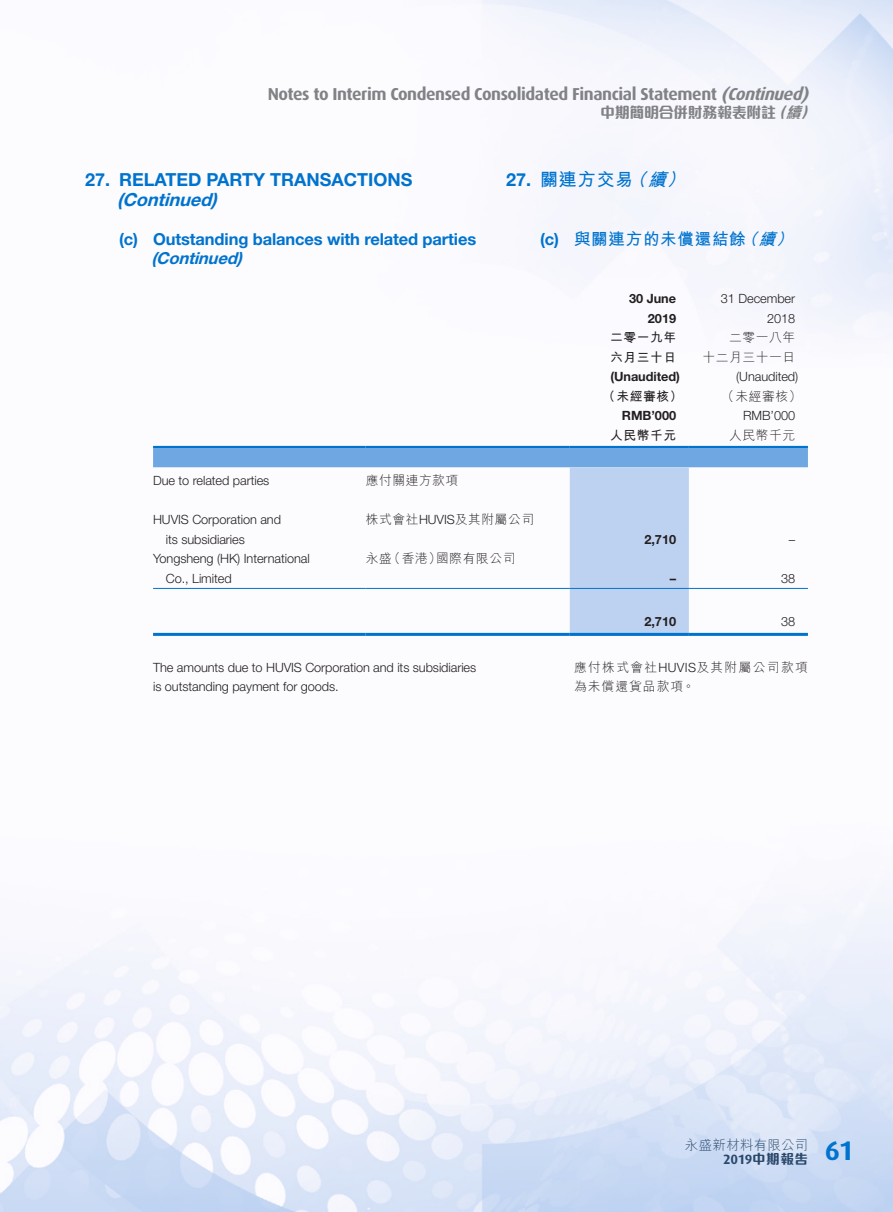
<style>
.page{position:relative;width:893px;height:1212px;background:#fff}
.page>*{position:absolute;margin:0;border:0;box-sizing:border-box;transform-origin:0 0}
.Heading_1{font:700 18px/19.5px "Helvetica Neue LT Std";color:#0073ce}
.C_Heading_1{font:700 18px "M Hei HK";letter-spacing:.05em;color:#0073ce}
.t1{font:700 17.25px "Dax";letter-spacing:-.025em;color:#808285}
.Heading_2{font:700 16.5px/19.5px "Helvetica Neue LT Std";letter-spacing:-.01em;color:#0073ce}
.C_Heading_2{font:700 16.5px "M Hei HK";letter-spacing:.045em;color:#0073ce}
.t2{font:800 15px "M Elle HK";letter-spacing:-.025em;color:#808285}
.t3{font:700 13.5px "Dax";color:#29486b}
.t4{font:300 13.5px "M Hei HK";letter-spacing:.02em;color:#29486b}
.Body_Text{font:300 12.75px/19.5px "Helvetica Neue LT Std";letter-spacing:-.005em;color:#231f20}
.Body_Text-2{font:300 12.75px "M Hei HK";letter-spacing:.045em;color:#231f20}
.Body_Text-3{font:700 12.75px "Helvetica Neue LT Std";letter-spacing:-.005em;color:#231f20}
.C_Body_Text{font:300 12.75px/19.5px "M Hei HK";letter-spacing:.105em;color:#231f20}
.Body_Text-4{font:700 12.75px "M Hei HK";letter-spacing:.045em;color:#231f20}
.s1{font-style:italic}
.s2{font-family:"Helvetica Neue LT Std"}
.s3{font-family:"M Elle HK";font-weight:800}
</style>
<div class="page">
<img style="left:0;top:0;width:893px;height:1212px">
<svg style="left:153px;top:448px;width:655px;height:185px"></svg>
<hr style="left:153px;top:446px;width:213px;height:2px;background:#0073ce">
<hr style="left:366px;top:446px;width:204px;height:2px;background:#0073ce">
<hr style="left:570px;top:446px;width:119px;height:2px;background:#0073ce">
<hr style="left:689px;top:446px;width:119px;height:2px;background:#0073ce">
<hr style="left:153px;top:588px;width:213px;height:1px;background:#0073ce">
<hr style="left:366px;top:588px;width:204px;height:1px;background:#0073ce">
<hr style="left:570px;top:588px;width:119px;height:1px;background:#0073ce">
<hr style="left:689px;top:588px;width:119px;height:1px;background:#0073ce">
<hr style="left:153px;top:633px;width:213px;height:3px;background:#0073ce">
<hr style="left:366px;top:633px;width:204px;height:3px;background:#0073ce">
<hr style="left:570px;top:633px;width:119px;height:3px;background:#0073ce">
<hr style="left:689px;top:633px;width:119px;height:3px;background:#0073ce">
<h2 class="t1" style="left:268px;top:84px;width:547px">Notes to Interim Condensed Consolidated Financial Statement <span class="s1">(Continued)</span></h2>
<p class="t2" style="left:600px;top:105px;width:221px">中期簡明合併財務報表附註<span class="s1">（續）</span></p>
<p class="Heading_1" style="left:117px;top:170px;width:297px;text-indent:-32px">27. RELATED PARTY TRANSACTIONS <span class="s1">(Continued)</span></p>
<p class="Heading_2" style="left:151px;top:229px;width:326px;text-indent:-32px">(c) Outstanding balances with related parties <span class="s1">(Continued)</span></p>
<p class="C_Heading_1" style="left:506px;top:166px;width:187px"><span class="s2">27.</span> 關連方交易<span class="s1">（續）</span></p>
<p class="C_Heading_2" style="left:540px;top:227px;width:260px"><span class="s2">(c)</span> 與關連方的未償還結餘<span class="s1">（續）</span></p>
<p class="Body_Text-3" style="left:629px;top:291px;width:48px">30 June</p>
<p class="Body_Text-3" style="left:648px;top:310px;width:30px">2019</p>
<p class="Body_Text-4" style="left:610px;top:328px;width:68px">二零一九年</p>
<p class="Body_Text-4" style="left:610px;top:348px;width:68px">六月三十日</p>
<p class="Body_Text" style="left:721px;top:289px;width:76px">31 December</p>
<p class="Body_Text" style="left:767px;top:308px;width:30px">2018</p>
<p class="Body_Text-2" style="left:729px;top:331px;width:68px">二零一八年</p>
<p class="Body_Text-2" style="left:702px;top:350px;width:94px">十二月三十一日</p>
<p class="Body_Text-3" style="left:610px;top:369px;width:71px">(Unaudited)</p>
<p class="Body_Text" style="left:736px;top:367px;width:63px">(Unaudited)</p>
<p class="Body_Text-4" style="left:602px;top:387px;width:82px">（未經審核）</p>
<p class="Body_Text-2" style="left:721px;top:389px;width:82px">（未經審核）</p>
<p class="Body_Text-3" style="left:622px;top:408px;width:56px">RMB’000</p>
<p class="Body_Text" style="left:743px;top:406px;width:54px">RMB’000</p>
<p class="Body_Text-4" style="left:610px;top:426px;width:68px">人民幣千元</p>
<p class="Body_Text-2" style="left:729px;top:428px;width:68px">人民幣千元</p>
<p class="Body_Text" style="left:153px;top:471px;width:118px">Due to related parties</p>
<p class="Body_Text-2" style="left:366px;top:474px;width:94px">應付關連方款項</p>
<p class="Body_Text" style="left:166px;top:510px;width:117px;text-indent:-13px">HUVIS Corporation and its subsidiaries</p>
<p class="Body_Text-2" style="left:366px;top:513px;width:170px">株式會社<span class="s2">HUVIS</span>及其附屬公司</p>
<p class="Body_Text" style="left:166px;top:549px;width:145px;text-indent:-13px">Yongsheng (HK) International<br>Co., Limited</p>
<p class="Body_Text-2" style="left:366px;top:552px;width:151px">永盛（香港）國際有限公司</p>
<p class="Body_Text" style="left:153px;top:657px;width:325px">The amounts due to HUVIS Corporation and its subsidiaries is outstanding payment for goods.</p>
<p class="Body_Text-3" style="left:644px;top:531px;width:33px">2,710</p>
<p class="Body_Text" style="left:789px;top:529px;width:8px">–</p>
<p class="Body_Text-3" style="left:670px;top:570px;width:8px">–</p>
<p class="Body_Text" style="left:781px;top:568px;width:16px">38</p>
<p class="Body_Text-3" style="left:644px;top:614px;width:33px">2,710</p>
<p class="Body_Text" style="left:781px;top:612px;width:16px">38</p>
<p class="C_Body_Text" style="left:574px;top:657px;width:235px">應付株式會社<span class="s2">HUVIS</span>及其附屬公司款項為未償還貨品款項。</p>
<p class="t4" style="left:685px;top:1138px;width:125px">永盛新材料有限公司</p>
<p class="t3" style="left:723px;top:1151px;width:132px">2019<span class="s3">中期報告</span> <sup>61</sup></p>
</div>
